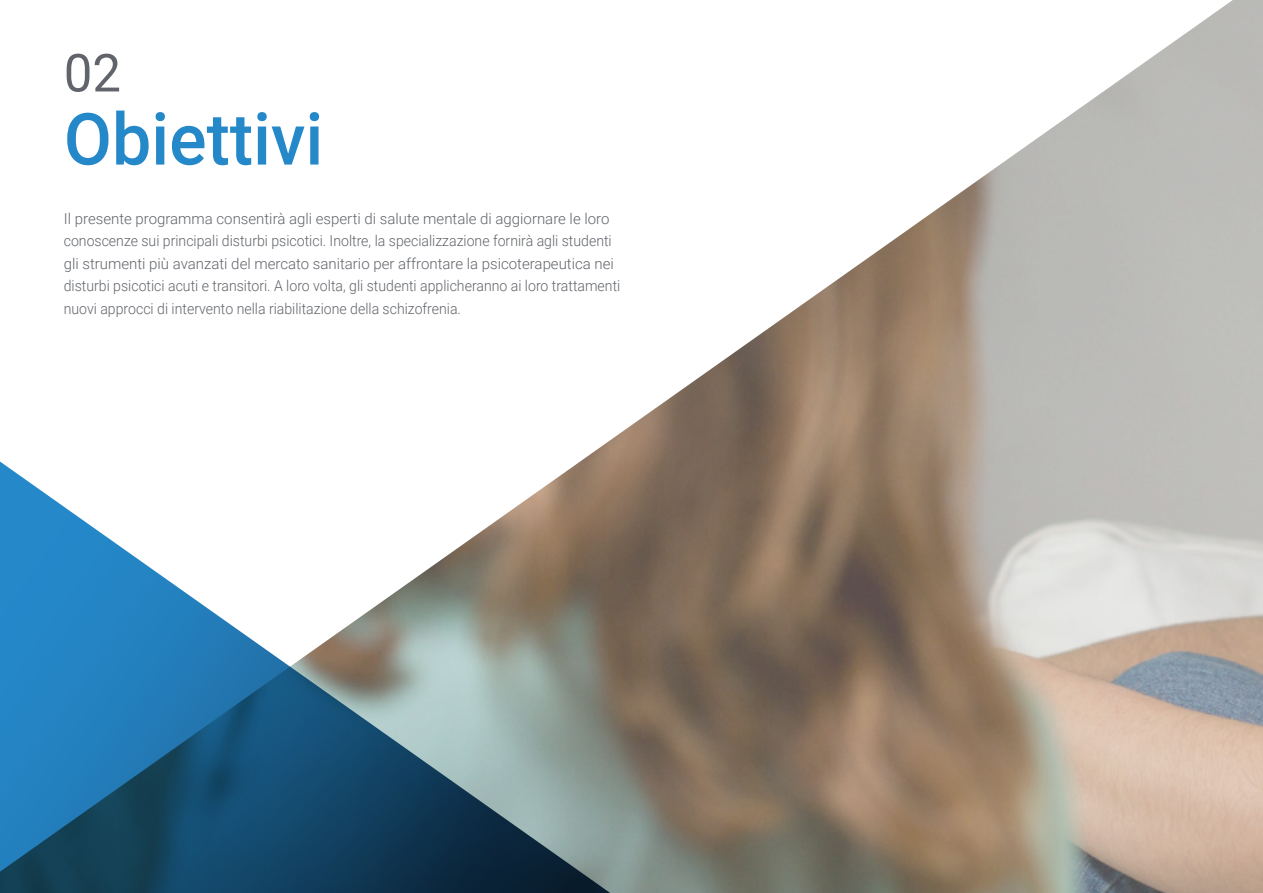
<style>
.page{position:relative;width:1263px;height:893px;background:#fff}
.page>*{position:absolute;margin:0;border:0;box-sizing:border-box;transform-origin:0 0}
.t1{font:500 72px "Roboto";color:#2488c9}
.t2{font:52.5px "Roboto";color:#61646a}
.t3{font:300 15px/22.5px "Roboto";color:#61646a}
</style>
<div class="page">
<img style="left:602px;top:0;width:661px;height:893px">
<svg style="left:0;top:446px;width:640px;height:447px"></svg>
<h2 class="t2" style="left:64px;top:36px;width:59px">02</h2>
<h1 class="t1" style="left:64px;top:89px;width:261px">Obiettivi</h1>
<p class="t3" style="left:64px;top:207px;width:558px">Il presente programma consentirà agli esperti di salute mentale di aggiornare le loro conoscenze sui principali disturbi psicotici. Inoltre, la specializzazione fornirà agli studenti gli strumenti più avanzati del mercato sanitario per affrontare la psicoterapeutica nei disturbi psicotici acuti e transitori. A loro volta, gli studenti applicheranno ai loro trattamenti nuovi approcci di intervento nella riabilitazione della schizofrenia.</p>
</div>
